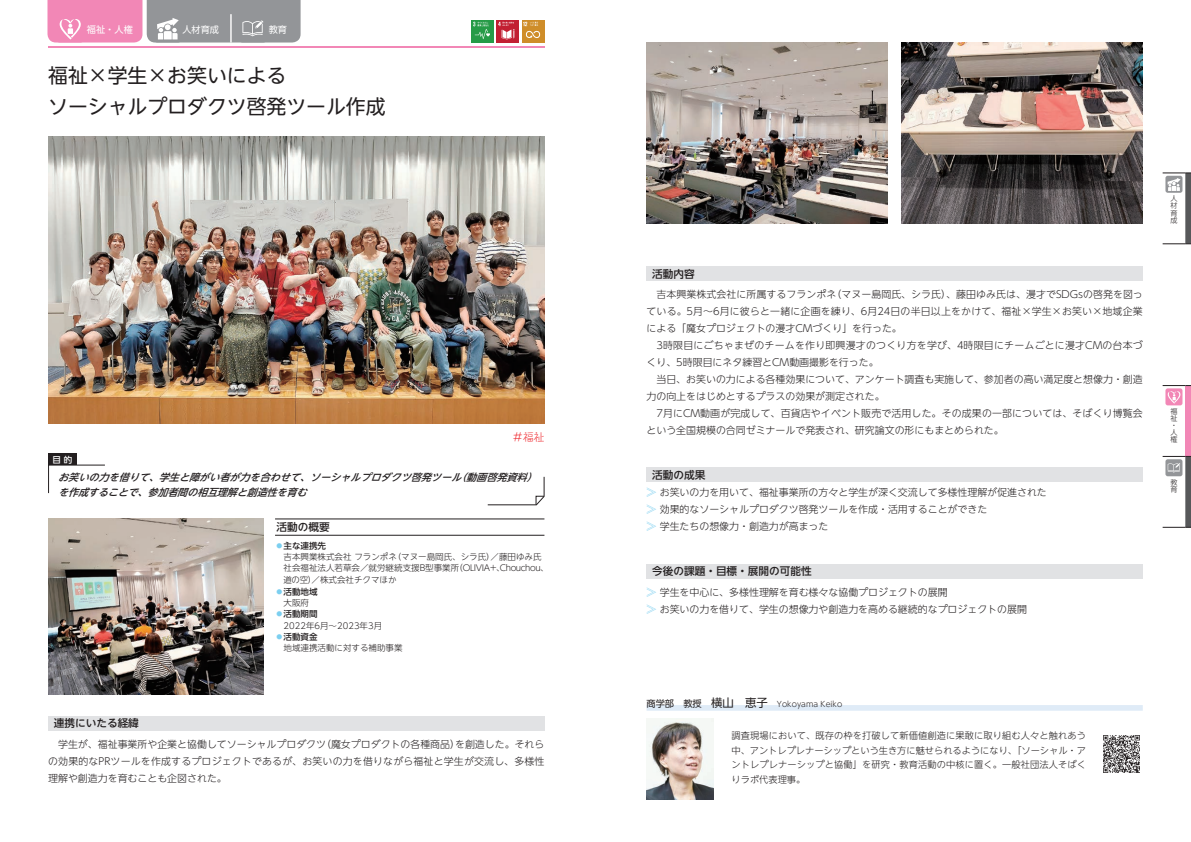
<style>
.page{position:relative;width:1191px;height:842px;background:#fff}
.page>*{position:absolute;margin:0;border:0;box-sizing:border-box;transform-origin:0 0}
.t1{font:19.8px/31.2px "UD Shin Go NT Pr 6 N";color:#231f20}
.t2{font:500 10.6px "UD Shin Go NT Pr 6 N";color:#231f20}
.t3{font:300 10.6px "Taka Hand Std";color:#ee1d23}
.t4{font:300 9.9px/17px "UD Shin Go NT Pr 6 N";color:#231f20}
.t5{font:italic 500 9.9px/15.6px "UD Shin Go NT Pr 6 N";color:#231f20}
.t6{font:300 9.2px/14.9px "UD Shin Go NT Pr 6 N";letter-spacing:.015em;color:#231f20;text-align:justify}
.t7{font:9.2px "UD Shin Go NT Pr 6 N";color:#fff}
.t8{font:300 8.5px "UD Shin Go NT Pr 6 N";color:#231f20}
.t9{font:500 8.5px "UD Shin Go NT Pr 6 N";color:#231f20}
.t10{font:500 8.5px "UD Shin Go NT Pr 6 N";color:#fff}
.t11{font:300 7.8px "UD Shin Go NT Pr 6 N";color:#231f20}
.t12{font:300 7.1px/7.1px "UD Shin Go NT Pr 6 N";color:#231f20}
.s1{color:#7ccff0}
.s2{font-weight:400;font-size:9.2px}
.s3{font-weight:400;font-size:11.3px}
</style>
<div class="page">
<div style="left:646px;top:266px;width:496px;height:15px;background:#e1e2e4"></div>
<div style="left:646px;top:468px;width:496px;height:14px;background:#e1e2e4"></div>
<div style="left:646px;top:564px;width:496px;height:14px;background:#e1e2e4"></div>
<img style="left:646px;top:43px;width:241px;height:180px">
<img style="left:901px;top:43px;width:241px;height:180px">
<svg style="left:1162px;top:173px;width:29px;height:355px"></svg>
<div style="left:646px;top:705px;width:496px;height:6px;background:#dfebf7"></div>
<img style="left:1103px;top:735px;width:37px;height:38px">
<img style="left:646px;top:718px;width:67px;height:81px">
<img style="left:48px;top:136px;width:496px;height:288px">
<div style="left:48px;top:716px;width:496px;height:14px;background:#e1e2e4"></div>
<hr style="left:275px;top:519px;width:269px;height:1px;background:#231f20">
<hr style="left:275px;top:535px;width:269px;height:1px;background:#231f20">
<img style="left:48px;top:519px;width:216px;height:176px">
<hr style="left:48px;top:46px;width:496px;height:2px;background:#f287b6">
<svg style="left:47px;top:0;width:253px;height:43px;background:#bd98ab"></svg>
<div style="left:522px;top:20px;width:22px;height:23px;background:#cf8d29"></div>
<svg style="left:523px;top:22px;width:17px;height:16px"></svg>
<div style="left:496px;top:20px;width:23px;height:23px;background:#c21f32"></div>
<svg style="left:498px;top:22px;width:16px;height:17px"></svg>
<div style="left:471px;top:20px;width:23px;height:23px;background:#269b47"></div>
<svg style="left:473px;top:22px;width:17px;height:17px"></svg>
<svg style="left:48px;top:464px;width:57px;height:30px"></svg>
<svg style="left:487px;top:476px;width:58px;height:29px"></svg>
<div style="left:48px;top:454px;width:29px;height:11px;background:#231f20"></div>
<p class="t7" style="left:87px;top:22px;width:48px">福祉・人権</p>
<p class="t7" style="left:182px;top:22px;width:38px">人材育成</p>
<p class="t7" style="left:269px;top:22px;width:20px">教育</p>
<h1 class="t1" style="left:48px;top:59px;width:339px">福祉×学生×お笑いによる<br>ソーシャルプロダクツ啓発ツール作成</h1>
<p class="t10" style="left:52px;top:452px;width:21px">目 的</p>
<p class="t3" style="left:512px;top:430px;width:33px">＃福祉</p>
<p class="t5" style="left:58px;top:469px;width:485px">お笑いの力を借りて、学生と障がい者が力を合わせて、ソーシャルプロダクツ啓発ツール（動画啓発資料）を作成することで、参加者間の相互理解と創造性を育む</p>
<p class="t2" style="left:276px;top:518px;width:55px">活動の概要</p>
<p class="t9" style="left:275px;top:538px;width:53px"><span class="s1">⃝</span>主な連携先</p>
<p class="t8" style="left:283px;top:550px;width:259px">吉本興業株式会社 フランポネ（マヌー島岡氏、シラ氏）／藤田ゆみ氏</p>
<p class="t8" style="left:283px;top:561px;width:266px">社会福祉法人若草会／就労継続支援B型事業所（OLIVIA+、Chouchou、</p>
<p class="t8" style="left:283px;top:572px;width:115px">道の空）／株式会社チクマほか</p>
<p class="t9" style="left:275px;top:584px;width:44px"><span class="s1">⃝</span>活動地域</p>
<p class="t8" style="left:283px;top:596px;width:27px">大阪府</p>
<p class="t9" style="left:275px;top:607px;width:44px"><span class="s1">⃝</span>活動期間</p>
<p class="t8" style="left:283px;top:618px;width:100px">2022年6月～2023年3月</p>
<p class="t9" style="left:275px;top:630px;width:44px"><span class="s1">⃝</span>活動資金</p>
<p class="t8" style="left:283px;top:641px;width:121px">地域連携活動に対する補助事業</p>
<p class="t2" style="left:54px;top:715px;width:87px">連携にいたる経緯</p>
<p class="t4" style="left:48px;top:735px;width:498px;text-align:justify">　学生が、福祉事業所や企業と協働してソーシャルプロダクツ（魔女プロダクトの各種商品）を創造した。それらの効果的なPRツールを作成するプロジェクトであるが、お笑いの力を借りながら福祉と学生が交流し、多様性理解や創造力を育むことも企図された。</p>
<p class="t2" style="left:652px;top:265px;width:44px">活動内容</p>
<p class="t4" style="left:646px;top:285px;width:498px">　吉本興業株式会社に所属するフランポネ（マヌー島岡氏、シラ氏）、藤田ゆみ氏は、漫才でSDGsの啓発を図っている。5月～6月に彼らと一緒に企画を練り、6月24日の半日以上をかけて、福祉×学生×お笑い×地域企業による「魔女プロジェクトの漫才CMづくり」を行った。<br>　3時限目にごちゃまぜのチームを作り即興漫才のつくり方を学び、4時限目にチームごとに漫才CMの台本づくり、5時限目にネタ練習とCM動画撮影を行った。<br>　当日、お笑いの力による各種効果について、アンケート調査も実施して、参加者の高い満足度と想像力・創造力の向上をはじめとするプラスの効果が測定された。<br>　7月にCM動画が完成して、百貨店やイベント販売で活用した。その成果の一部については、そばくり博覧会という全国規模の合同ゼミナールで発表され、研究論文の形にもまとめられた。</p>
<p class="t2" style="left:652px;top:466px;width:55px">活動の成果</p>
<p class="t4" style="left:646px;top:484px;width:402px"><span class="s1">≳</span> お笑いの力を用いて、福祉事業所の方々と学生が深く交流して多様性理解が促進された<span class="s1">≳</span> 効果的なソーシャルプロダクツ啓発ツールを作成・活用することができた<br><span class="s1">≳</span> 学生たちの想像力・創造力が高まった</p>
<p class="t2" style="left:652px;top:563px;width:161px">今後の課題・目標・展開の可能性</p>
<p class="t4" style="left:646px;top:583px;width:382px"><span class="s1">≳</span> 学生を中心に、多様性理解を育む様々な協働プロジェクトの展開<br><span class="s1">≳</span> お笑いの力を借りて、学生の想像力や創造力を高める継続的なプロジェクトの展開</p>
<p class="t12" style="left:1170px;top:195px;width:8px;text-align:justify">人材育成</p>
<p class="t12" style="left:1170px;top:407px;width:8px">福祉・人権</p>
<p class="t12" style="left:1170px;top:478px;width:8px">教育</p>
<p class="t11" style="left:646px;top:697px;width:197px"><span class="s2">商学部　教授　</span><span class="s3">横山　恵子</span> Yokoyama Keiko</p>
<p class="t6" style="left:731px;top:727px;width:356px">調査現場において、既存の枠を打破して新価値創造に果敢に取り組む人々と触れあう中、アントレプレナーシップという生き方に魅せられるようになり、「ソーシャル・アントレプレナーシップと協働」を研究・教育活動の中核に置く。一般社団法人そばくりラボ代表理事。</p>
</div>
